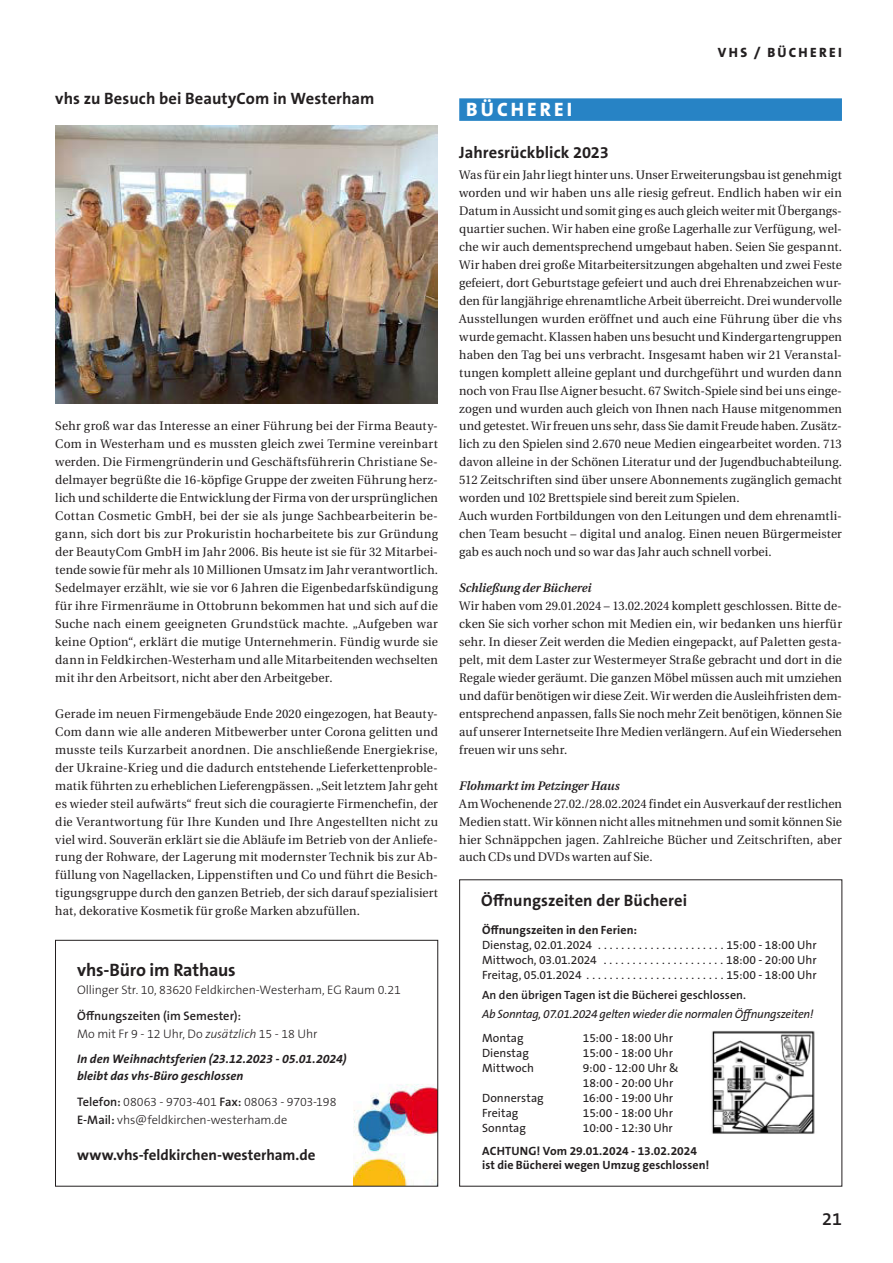
<style>
.page{position:relative;width:893px;height:1263px;background:#fff}
.page>*{position:absolute;margin:0;border:0;box-sizing:border-box;transform-origin:0 0}
.t1{font:800 19.5px "The Sans B W8";letter-spacing:.16em;color:#fff}
.t2{font:700 18px "The Sans B W7";letter-spacing:-.01em;color:#231f20}
.t3{font:600 18px "The Sans B W6";color:#231f20}
.t4{font:700 16.5px "The Sans B W7";letter-spacing:.005em;color:#231f20}
.t5{font:700 15px "The Sans B W7";color:#231f20}
.t6{font:800 13.5px "The Sans B W8";letter-spacing:.17em;color:#231f20}
.t7{font:12.3px/18px "Utopia";letter-spacing:.005em;color:#231f20;text-align:justify}
.t8{font:300 12.3px/18px "The Sans B W3";letter-spacing:-.005em;color:#231f20}
.t9{font:italic 700 12.3px/16.5px "The Sans B W7";letter-spacing:.005em;color:#231f20}
.t10{font:italic 600 12.3px "Utopia";color:#231f20}
.t11{font:600 12.3px "The Sans B W6";letter-spacing:.005em;color:#231f20}
.t12{font:12px/15px "The Sans B W5 Plain";color:#231f20}
.t13{font:700 12px/13.6px "The Sans B W7";letter-spacing:.005em;color:#231f20}
.t14{font:italic 12px "The Sans B W5 Plain";letter-spacing:-.015em;color:#231f20}
.t15{font:600 12px "The Sans B W6";letter-spacing:.005em;color:#231f20}
.s1{font-style:italic}
.s2{font-family:"The Sans B W6";font-weight:600}
</style>
<div class="page">
<img style="left:353px;top:1084px;width:83px;height:100px">
<div style="left:55px;top:940px;width:383px;height:246px;border:1px solid #231f20"></div>
<img style="left:55px;top:125px;width:383px;height:279px">
<div style="left:459px;top:98px;width:383px;height:23px;background:#2783c5"></div>
<img style="left:712px;top:1031px;width:103px;height:103px">
<h3 class="t4" style="left:55px;top:90px;width:321px">vhs zu Besuch bei BeautyCom in Westerham</h3>
<p class="t7" style="left:55px;top:418px;width:384px">Sehr groß war das Interesse an einer Führung bei der Firma Beauty-Com in Westerham und es mussten gleich zwei Termine vereinbart werden. Die Firmengründerin und Geschäftsführerin Christiane Se&shy;delmayer begrüßte die 16-köpfige Gruppe der zweiten Führung herz&shy;lich und schilderte die Entwicklung der Firma von der ursprünglichen Cottan Cosmetic GmbH, bei der sie als junge Sachbearbeiterin be&shy;gann, sich dort bis zur Prokuristin hocharbeitete bis zur Gründung der BeautyCom GmbH im Jahr 2006. Bis heute ist sie für 32 Mitarbei&shy;tende sowie für mehr als 10 Millionen Umsatz im Jahr verantwortlich.<br>Sedelmayer erzählt, wie sie vor 6 Jahren die Eigenbedarfskündigung für ihre Firmenräume in Ottobrunn bekommen hat und sich auf die Suche nach einem geeigneten Grundstück machte. „Aufgeben war keine Option“, erklärt die mutige Unternehmerin. Fündig wurde sie dann in Feldkirchen-Westerham und alle Mitarbeitenden wechselten mit ihr den Arbeitsort, nicht aber den Arbeitgeber.</p>
<p class="t7" style="left:55px;top:705px;width:384px">Gerade im neuen Firmengebäude Ende 2020 eingezogen, hat Beauty-Com dann wie alle anderen Mitbewerber unter Corona gelitten und musste teils Kurzarbeit anordnen. Die anschließende Energiekrise, der Ukraine-Krieg und die dadurch entstehende Lieferkettenproble&shy;matik führten zu erheblichen Lieferengpässen. „Seit letztem Jahr geht es wieder steil aufwärts“ freut sich die couragierte Firmenchefin, der die Verantwortung für Ihre Kunden und Ihre Angestellten nicht zu viel wird. Souverän erklärt sie die Abläufe im Betrieb von der Anliefe&shy;rung der Rohware, der Lagerung mit modernster Technik bis zur Ab&shy;füllung von Nagellacken, Lippenstiften und Co und führt die Besich&shy;tigungsgruppe durch den ganzen Betrieb, der sich darauf spezialisiert hat, dekorative Kosmetik für große Marken abzufüllen.</p>
<h2 class="t2" style="left:77px;top:960px;width:160px">vhs-Büro im Rathaus</h2>
<p class="t8" style="left:77px;top:981px;width:325px">Ollinger Str. 10, 83620 Feldkirchen-Westerham, EG Raum 0.21</p>
<p class="t11" style="left:77px;top:1010px;width:166px">Öffnungszeiten (im Semester):</p>
<p class="t8" style="left:77px;top:1026px;width:242px">Mo mit Fr 9 - 12 Uhr, Do <span class="s1">zusätzlich</span> 15 - 18 Uhr</p>
<p class="t9" style="left:77px;top:1052px;width:271px">In den Weihnachtsferien (23.12.2023 - 05.01.2024) bleibt das vhs-Büro geschlossen</p>
<p class="t8" style="left:77px;top:1094px;width:261px"><span class="s2">Telefon:</span> 08063 - 9703-401 <span class="s2">Fax:</span> 08063 - 9703-198<br><span class="s2">E-Mail:</span> vhs@feldkirchen-westerham.de</p>
<p class="t5" style="left:77px;top:1148px;width:240px">www.vhs-feldkirchen-westerham.de</p>
<p class="t6" style="left:718px;top:45px;width:125px">VHS / BÜCHEREI</p>
<h1 class="t1" style="left:466px;top:99px;width:108px">BÜCHEREI</h1>
<h3 class="t4" style="left:459px;top:144px;width:151px">Jahresrückblick 2023</h3>
<p class="t7" style="left:459px;top:166px;width:384px;text-align:left">Was für ein Jahr liegt hinter uns. Unser Erweiterungsbau ist genehmigt worden und wir haben uns alle riesig gefreut. Endlich haben wir ein Datum in Aussicht und somit ging es auch gleich weiter mit Übergangs&shy;quartier suchen. Wir haben eine große Lagerhalle zur Verfügung, wel&shy;che wir auch dementsprechend umgebaut haben. Seien Sie gespannt.<br>Wir haben drei große Mitarbeitersitzungen abgehalten und zwei Feste gefeiert, dort Geburtstage gefeiert und auch drei Ehrenabzeichen wur&shy;den für langjährige ehrenamtliche Arbeit überreicht. Drei wundervolle Ausstellungen wurden eröffnet und auch eine Führung über die vhs wurde gemacht. Klassen haben uns besucht und Kindergartengruppen haben den Tag bei uns verbracht. Insgesamt haben wir 21 Veranstal&shy;tungen komplett alleine geplant und durchgeführt und wurden dann noch von Frau Ilse Aigner besucht. 67 Switch-Spiele sind bei uns einge&shy;zogen und wurden auch gleich von Ihnen nach Hause mitgenommen und getestet. Wir freuen uns sehr, dass Sie damit Freude haben. Zusätz&shy;lich zu den Spielen sind 2.670 neue Medien eingearbeitet worden. 713 davon alleine in der Schönen Literatur und der Jugendbuchabteilung.<br>512 Zeitschriften sind über unsere Abonnements zugänglich gemacht worden und 102 Brettspiele sind bereit zum Spielen.<br>Auch wurden Fortbildungen von den Leitungen und dem ehrenamtli&shy;chen Team besucht – digital und analog. Einen neuen Bürgermeister gab es auch noch und so war das Jahr auch schnell vorbei.</p>
<p class="t10" style="left:459px;top:581px;width:134px">Schließung der Bücherei</p>
<p class="t7" style="left:459px;top:597px;width:384px">Wir haben vom 29.01.2024 – 13.02.2024 komplett geschlossen. Bitte de&shy;cken Sie sich vorher schon mit Medien ein, wir bedanken uns hierfür sehr. In dieser Zeit werden die Medien eingepackt, auf Paletten gesta&shy;pelt, mit dem Laster zur Westermeyer Straße gebracht und dort in die Regale wieder geräumt. Die ganzen Möbel müssen auch mit umziehen und dafür benötigen wir diese Zeit. Wir werden die Ausleihfristen dem&shy;entsprechend anpassen, falls Sie noch mehr Zeit benötigen, können Sie auf unserer Internetseite Ihre Medien verlängern. Auf ein Wiedersehen freuen wir uns sehr.</p>
<p class="t10" style="left:459px;top:779px;width:162px">Flohmarkt im Petzinger Haus</p>
<p class="t7" style="left:459px;top:795px;width:384px">Am Wochenende 27.02./28.02.2024 findet ein Ausverkauf der restlichen Medien statt. Wir können nicht alles mitnehmen und somit können Sie hier Schnäppchen jagen. Zahlreiche Bücher und Zeitschriften, aber auch CDs und DVDs warten auf Sie.</p>
<h3 class="t4" style="left:481px;top:892px;width:208px">Öffnungszeiten der Bücherei</h3>
<p class="t13" style="left:482px;top:924px;width:156px">Öffnungszeiten in den Ferien:</p>
<p class="t12" style="left:482px;top:938px;width:336px;text-align:justify">Dienstag, 02.01.2024 . . . . . . . . . . . . . . . . . . . . . . 15:00 - 18:00 Uhr Mittwoch, 03.01.2024 . . . . . . . . . . . . . . . . . . . . . 18:00 - 20:00 Uhr Freitag, 05.01.2024 . . . . . . . . . . . . . . . . . . . . . . . . 15:00 - 18:00 Uhr</p>
<p class="t15" style="left:482px;top:989px;width:265px">An den übrigen Tagen ist die Bücherei geschlossen.</p>
<p class="t14" style="left:482px;top:1008px;width:333px">Ab Sonntag, 07.01.2024 gelten wieder die normalen Öffnungszeiten!</p>
<p class="t12" style="left:482px;top:1031px;width:43px">Montag</p>
<p class="t12" style="left:583px;top:1031px;width:92px">15:00 - 18:00 Uhr</p>
<p class="t12" style="left:482px;top:1046px;width:48px">Dienstag</p>
<p class="t12" style="left:583px;top:1046px;width:92px">15:00 - 18:00 Uhr</p>
<p class="t12" style="left:482px;top:1061px;width:53px">Mittwoch</p>
<p class="t12" style="left:583px;top:1061px;width:97px">9:00 - 12:00 Uhr &amp;<br>18:00 - 20:00 Uhr</p>
<p class="t12" style="left:482px;top:1091px;width:63px">Donnerstag</p>
<p class="t12" style="left:583px;top:1091px;width:92px">16:00 - 19:00 Uhr</p>
<p class="t12" style="left:482px;top:1106px;width:38px">Freitag</p>
<p class="t12" style="left:583px;top:1106px;width:92px">15:00 - 18:00 Uhr</p>
<p class="t12" style="left:482px;top:1121px;width:45px">Sonntag</p>
<p class="t12" style="left:583px;top:1121px;width:91px">10:00 - 12:30 Uhr</p>
<p class="t13" style="left:482px;top:1145px;width:229px">ACHTUNG! Vom 29.01.2024 - 13.02.2024 ist die Bücherei wegen Umzug geschlossen!</p>
<h2 class="t3" style="left:822px;top:1210px;width:21px">21</h2>
</div>
